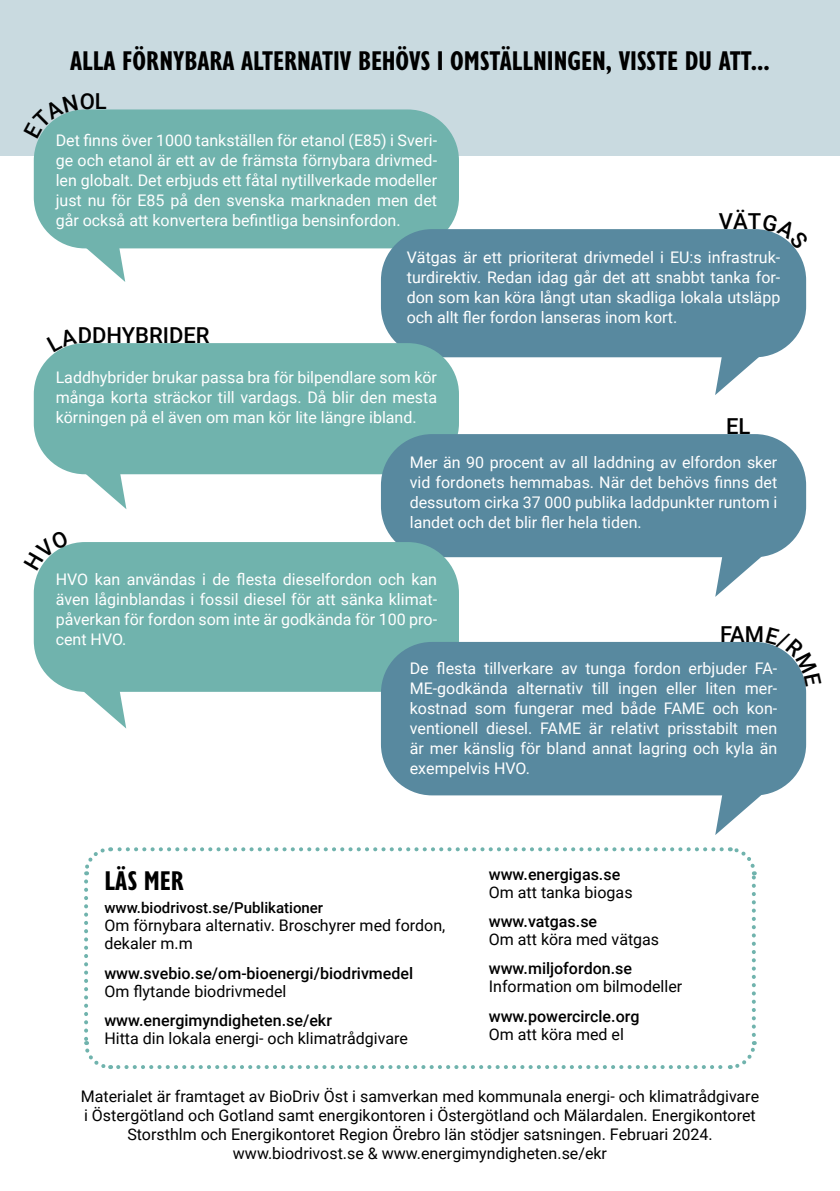
<style>
.page{position:relative;width:840px;height:1191px;background:#fff}
.page>*{position:absolute;margin:0;border:0;box-sizing:border-box;transform-origin:0 0}
.t1{font:700 condensed 28px "Gill Sans Nova";color:#000}
.t2{font:500 22px "Roboto";color:#000}
.t3{font:16px/20px "Roboto";color:#fff;text-align:justify}
.t4{font:16px/18px "Roboto";color:#000}
.t5{font:500 16px/18px "Roboto";color:#000}
.t6{font:500 15px "Roboto";color:#000}
.s1{font-weight:500}
.s2{font-weight:400}
</style>
<div class="page">
<div style="left:0;top:0;width:839px;height:155px;background:#c9dae0"></div>
<svg style="left:84px;top:881px;width:27px;height:188px"></svg>
<svg style="left:118px;top:1041px;width:639px;height:28px"></svg>
<svg style="left:728px;top:847px;width:29px;height:188px"></svg>
<svg style="left:84px;top:847px;width:637px;height:28px"></svg>
<div style="left:34px;top:109px;width:424px;height:139px;background:#70b3ad;border-radius:51px"></div>
<svg style="left:79px;top:248px;width:46px;height:34px"></svg>
<div style="left:381px;top:229px;width:424px;height:128px;background:#58899f;border-radius:51px"></div>
<svg style="left:714px;top:357px;width:46px;height:38px"></svg>
<div style="left:34px;top:343px;width:424px;height:131px;background:#70b3ad;border-radius:51px"></div>
<svg style="left:81px;top:474px;width:45px;height:35px"></svg>
<div style="left:381px;top:434px;width:424px;height:123px;background:#58899f;border-radius:51px"></div>
<svg style="left:714px;top:557px;width:47px;height:40px"></svg>
<div style="left:34px;top:542px;width:424px;height:150px;background:#70b3ad;border-radius:51px"></div>
<svg style="left:79px;top:691px;width:47px;height:37px"></svg>
<div style="left:381px;top:642px;width:424px;height:153px;background:#58899f;border-radius:51px"></div>
<svg style="left:714px;top:795px;width:47px;height:40px"></svg>
<svg style="left:39px;top:110px;width:38px;height:28px"></svg>
<svg style="left:762px;top:229px;width:34px;height:20px"></svg>
<svg style="left:56px;top:343px;width:21px;height:9px"></svg>
<svg style="left:39px;top:544px;width:30px;height:27px"></svg>
<svg style="left:766px;top:643px;width:40px;height:44px"></svg>
<p class="t1" style="left:70px;top:42px;width:701px">ALLA FÖRNYBARA ALTERNATIV BEHÖVS I OMSTÄLLNINGEN, VISSTE DU ATT...</p>
<h2 class="t2" style="left:80px;top:86px;width:29px">OL</h2>
<p class="t3" style="left:56px;top:129px;width:382px">Det finns över 1000 tankställen för etanol (E85) i Sveri&shy;ge och etanol är ett av de främsta förnybara drivmed&shy;len globalt. Det erbjuds ett fåtal nytillverkade modeller just nu för E85 på den svenska marknaden men det går också att konvertera befintliga bensinfordon.</p>
<h2 class="t2" style="left:718px;top:206px;width:44px">VÄT</h2>
<p class="t3" style="left:406px;top:246px;width:375px">Vätgas är ett prioriterat drivmedel i EU:s infrastruk&shy;turdirektiv. Redan idag går det att snabbt tanka for&shy;don som kan köra långt utan skadliga lokala utsläpp och allt fler fordon lanseras inom kort.</p>
<h2 class="t2" style="left:78px;top:320px;width:133px">DDHYBRIDER</h2>
<p class="t3" style="left:56px;top:366px;width:382px">Laddhybrider brukar passa bra för bilpendlare som kör många korta sträckor till vardags. Då blir den mesta körningen på el även om man kör lite längre ibland.</p>
<h2 class="t2" style="left:725px;top:411px;width:26px">EL</h2>
<p class="t3" style="left:409px;top:451px;width:369px">Mer än 90 procent av all laddning av elfordon sker vid fordonets hemmabas. När det behövs finns det dessutom cirka 37 000 publika laddpunkter runtom i landet och det blir fler hela tiden.</p>
<p class="t3" style="left:56px;top:568px;width:382px">HVO kan användas i de flesta dieselfordon och kan även låginblandas i fossil diesel för att sänka klimat&shy;påverkan för fordon som inte är godkända för 100 pro&shy;cent HVO.</p>
<h2 class="t2" style="left:719px;top:618px;width:45px">FAM</h2>
<p class="t3" style="left:409px;top:658px;width:369px">De flesta tillverkare av tunga fordon erbjuder FA-</p>
<p class="t3" style="left:409px;top:678px;width:369px">ME-godkända alternativ till ingen eller liten mer&shy;kostnad som fungerar med både FAME och kon&shy;ventionell diesel. FAME är relativt prisstabilt men är mer känslig för bland annat lagring och kyla än exempelvis HVO.</p>
<p class="t1" style="left:104px;top:861px;width:81px">LÄS MER</p>
<p class="t6" style="left:104px;top:897px;width:220px">www.biodrivost.se/Publikationer</p>
<p class="t4" style="left:104px;top:916px;width:342px">Om förnybara alternativ. Broschyrer med fordon, dekaler m.m</p>
<p class="t5" style="left:104px;top:963px;width:310px">www.svebio.se/om-bioenergi/biodrivmedel</p>
<p class="t4" style="left:104px;top:981px;width:183px">Om flytande biodrivmedel</p>
<p class="t4" style="left:104px;top:1010px;width:305px"><span class="s1">www.energimyndigheten.se/ekr<br></span>Hitta din lokala energi- och klimatrådgivare</p>
<p class="t5" style="left:488px;top:864px;width:145px">www.energigas.se<br><span class="s2">Om att tanka biogas</span></p>
<p class="t5" style="left:488px;top:911px;width:110px">www.vatgas.se</p>
<p class="t4" style="left:488px;top:929px;width:172px">Om att köra med vätgas</p>
<p class="t4" style="left:488px;top:959px;width:195px"><span class="s1">www.miljofordon.se<br></span>Information om bilmodeller</p>
<p class="t5" style="left:488px;top:1006px;width:152px">www.powercircle.org</p>
<p class="t4" style="left:488px;top:1024px;width:136px">Om att köra med el</p>
<p class="t4" style="left:81px;top:1085px;width:679px;line-height:19.2px;text-align:center">Materialet är framtaget av BioDriv Öst i samverkan med kommunala energi- och klimatrådgivare i Östergötland och Gotland samt energikontoren i Östergötland och Mälardalen. Energikontoret<br>Storsthlm och Energikontoret Region Örebro län stödjer satsningen. Februari 2024.</p>
<p class="t4" style="left:233px;top:1143px;width:375px">www.biodrivost.se &amp; www.energimyndigheten.se/ekr</p>
</div>
